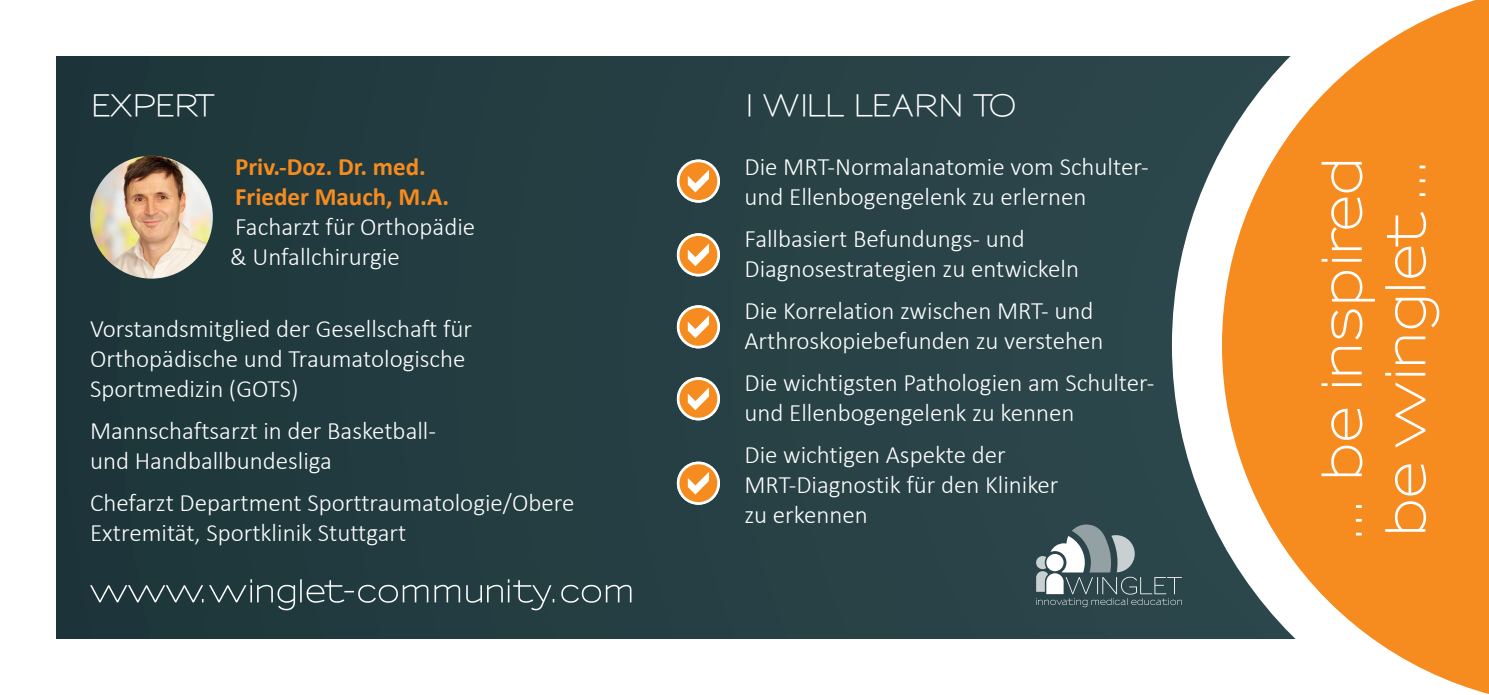
<style>
.page{position:relative;width:1489px;height:695px;background:#fff}
.page>*{position:absolute;margin:0;border:0;box-sizing:border-box;transform-origin:0 0}
.t1{font:600 30px "Sansumi";letter-spacing:-.07em;color:#fff}
.t2{font:300 25px/30px "Calibri";color:#fff}
.t3{font:700 25px/30px "Calibri";color:#f68b1f}
</style>
<div class="page">
<div style="left:57px;top:57px;width:1431px;height:581px;background:#253e43"></div>
<svg style="left:1171px;top:0;width:317px;height:694px"></svg>
<div style="left:1464px;top:5px;width:24px;height:679px;background:#f68b1f"></div>
<svg style="left:1384px;top:165px;width:55px;height:366px;background:#f69738"></svg>
<svg style="left:1321px;top:162px;width:53px;height:373px;background:#f79839"></svg>
<svg style="left:1036px;top:524px;width:145px;height:83px"></svg>
<svg style="left:90px;top:579px;width:541px;height:31px"></svg>
<img style="left:90px;top:156px;width:123px;height:122px;border-radius:61px">
<div style="left:678px;top:161px;width:40px;height:40px;background:#f68b1f;border-radius:50%"></div>
<div style="left:677px;top:159px;width:43px;height:43px;border:3px solid #fff;border-radius:50%"></div>
<svg style="left:687px;top:170px;width:22px;height:22px"></svg>
<div style="left:678px;top:463px;width:40px;height:40px;background:#f68b1f;border-radius:50%"></div>
<div style="left:677px;top:461px;width:43px;height:43px;border:3px solid #fff;border-radius:50%"></div>
<svg style="left:687px;top:472px;width:22px;height:22px"></svg>
<svg style="left:678px;top:234px;width:40px;height:41px"></svg>
<div style="left:677px;top:233px;width:43px;height:43px;border:3px solid #fff;border-radius:50%"></div>
<svg style="left:687px;top:243px;width:22px;height:23px"></svg>
<svg style="left:678px;top:306px;width:40px;height:41px"></svg>
<div style="left:677px;top:305px;width:43px;height:43px;border:3px solid #fff;border-radius:50%"></div>
<svg style="left:687px;top:315px;width:22px;height:23px"></svg>
<svg style="left:678px;top:378px;width:40px;height:41px"></svg>
<div style="left:677px;top:377px;width:43px;height:43px;border:3px solid #fff;border-radius:50%"></div>
<svg style="left:687px;top:387px;width:22px;height:23px"></svg>
<p class="t1" style="left:90px;top:90px;width:126px">EXPERT</p>
<p class="t3" style="left:235px;top:151px;width:215px">Priv.-Doz. Dr. med.<br>Frieder Mauch, M.A.</p>
<p class="t2" style="left:230px;top:211px;width:246px">Facharzt für Orthopädie &amp; Unfallchirurgie</p>
<p class="t2" style="left:90px;top:313px;width:384px">Vorstandsmitglied der Gesellschaft für<br>Orthopädische und Traumatologische<br>Sportmedizin (GOTS)</p>
<p class="t2" style="left:90px;top:415px;width:347px">Mannschaftsarzt in der Basketball&shy;und Handballbundesliga</p>
<p class="t2" style="left:90px;top:487px;width:486px">Chefarzt Department Sporttraumatologie/Obere<br>Extremität, Sportklinik Stuttgart</p>
<p class="t1" style="left:744px;top:90px;width:273px">I WI LL LEARN TO</p>
<p class="t2" style="left:744px;top:151px;width:406px">Die MRT-Normalanatomie vom Schulter&shy;und Ellenbogengelenk zu erlernen</p>
<p class="t2" style="left:744px;top:223px;width:336px">Fallbasiert Befundungs- und<br>Diagnosestrategien zu entwickeln</p>
<p class="t2" style="left:744px;top:295px;width:360px">Die Korrelation zwischen MRT- und<br>Arthroskopiebefunden zu verstehen</p>
<p class="t2" style="left:744px;top:367px;width:411px">Die wichtigsten Pathologien am Schulter&shy;und Ellenbogengelenk zu kennen</p>
<p class="t2" style="left:744px;top:439px;width:315px">Die wichtigen Aspekte der<br>MRT-Diagnostik für den Kliniker zu erkennen</p>
</div>
